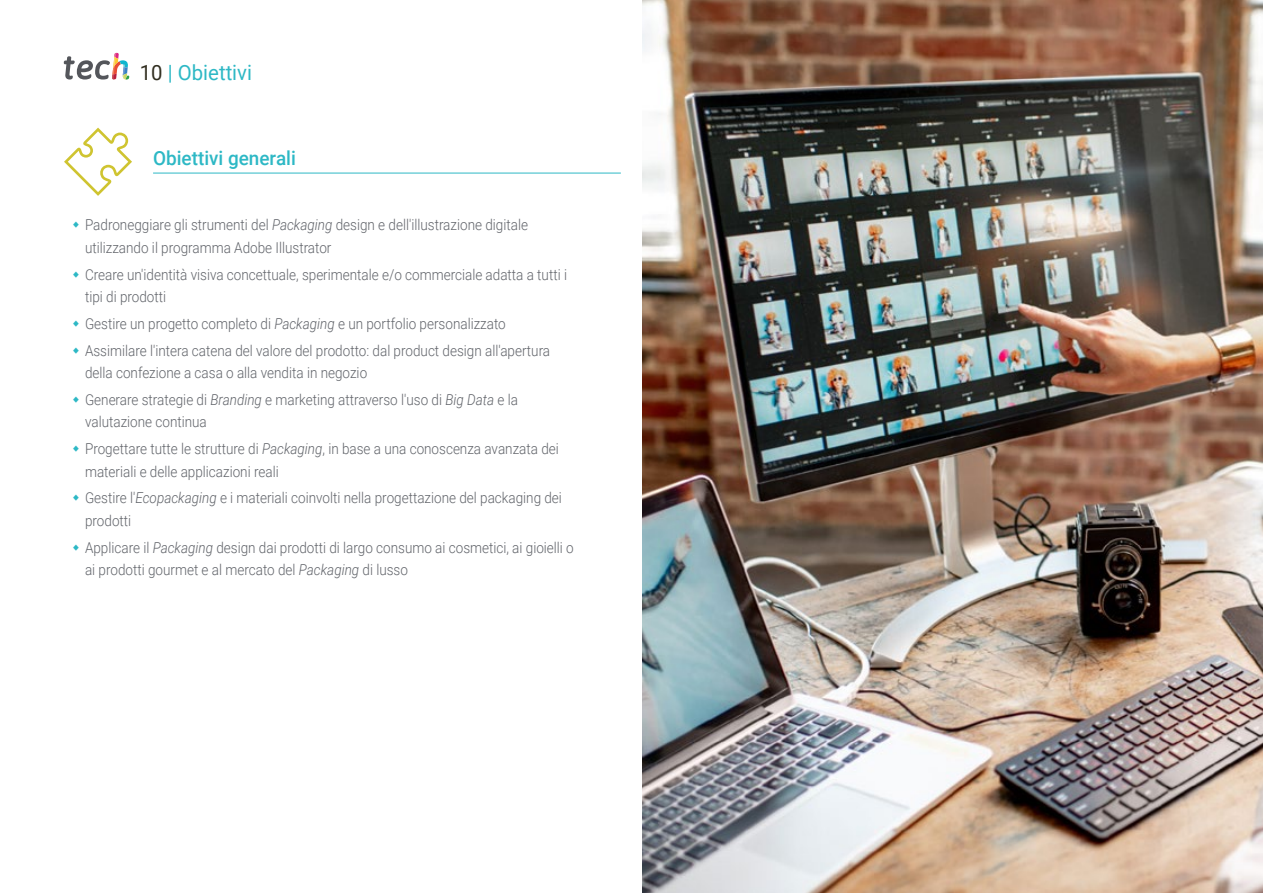
<style>
.page{position:relative;width:1263px;height:893px;background:#fff}
.page>*{position:absolute;margin:0;border:0;box-sizing:border-box;transform-origin:0 0}
.t1{font:21px "Roboto";color:#2db8c5}
.t2{font:500 19.5px "Roboto";color:#2db8c5}
.t3{font:300 15px/26.7px "Roboto";color:#61646a;scale:.9 1}
.s1{color:#312e20}
.s2{font-style:italic}
</style>
<div class="page">
<hr style="left:153px;top:173px;width:468px;height:1px;background:#2db8c5">
<svg style="left:64px;top:128px;width:68px;height:68px"></svg>
<img style="left:642px;top:0;width:621px;height:893px">
<svg style="left:64px;top:53px;width:65px;height:27px"></svg>
<h1 class="t1" style="left:140px;top:57px;width:114px"><span class="s1">10</span> | Obiettivi</h1>
<h2 class="t2" style="left:153px;top:144px;width:144px">Obiettivi generali</h2>
<p class="t3" style="left:85px;top:213px;width:494px;line-height:22.5px">Padroneggiare gli strumenti del <span class="s2">Packaging</span> design e dell'illustrazione digitale utilizzando il programma Adobe Illustrator</p>
<p class="t3" style="left:85px;top:263px;width:537px;line-height:22.5px">Creare un'identità visiva concettuale, sperimentale e/o commerciale adatta a tutti i tipi di prodotti</p>
<p class="t3" style="left:85px;top:310px;width:518px">Gestire un progetto completo di <span class="s2">Packaging</span> e un portfolio personalizzato<br>Assimilare l'intera catena del valore del prodotto: dal product design all'apertura</p>
<p class="t3" style="left:85px;top:359px;width:482px">della confezione a casa o alla vendita in negozio<br>Generare strategie di <span class="s2">Branding</span> e marketing attraverso l'uso di <span class="s2">Big Data</span> e la</p>
<p class="t3" style="left:85px;top:408px;width:528px">valutazione continua<br>Progettare tutte le strutture di <span class="s2">Packaging</span>, in base a una conoscenza avanzata dei</p>
<p class="t3" style="left:85px;top:457px;width:531px">materiali e delle applicazioni reali<br>Gestire l'<span class="s2">Ecopackaging</span> e i materiali coinvolti nella progettazione del packaging dei</p>
<p class="t3" style="left:85px;top:507px;width:545px">prodotti<br>Applicare il <span class="s2">Packaging</span> design dai prodotti di largo consumo ai cosmetici, ai gioielli o</p>
<p class="t3" style="left:85px;top:556px;width:360px">ai prodotti gourmet e al mercato del <span class="s2">Packaging</span> di lusso</p>
</div>
